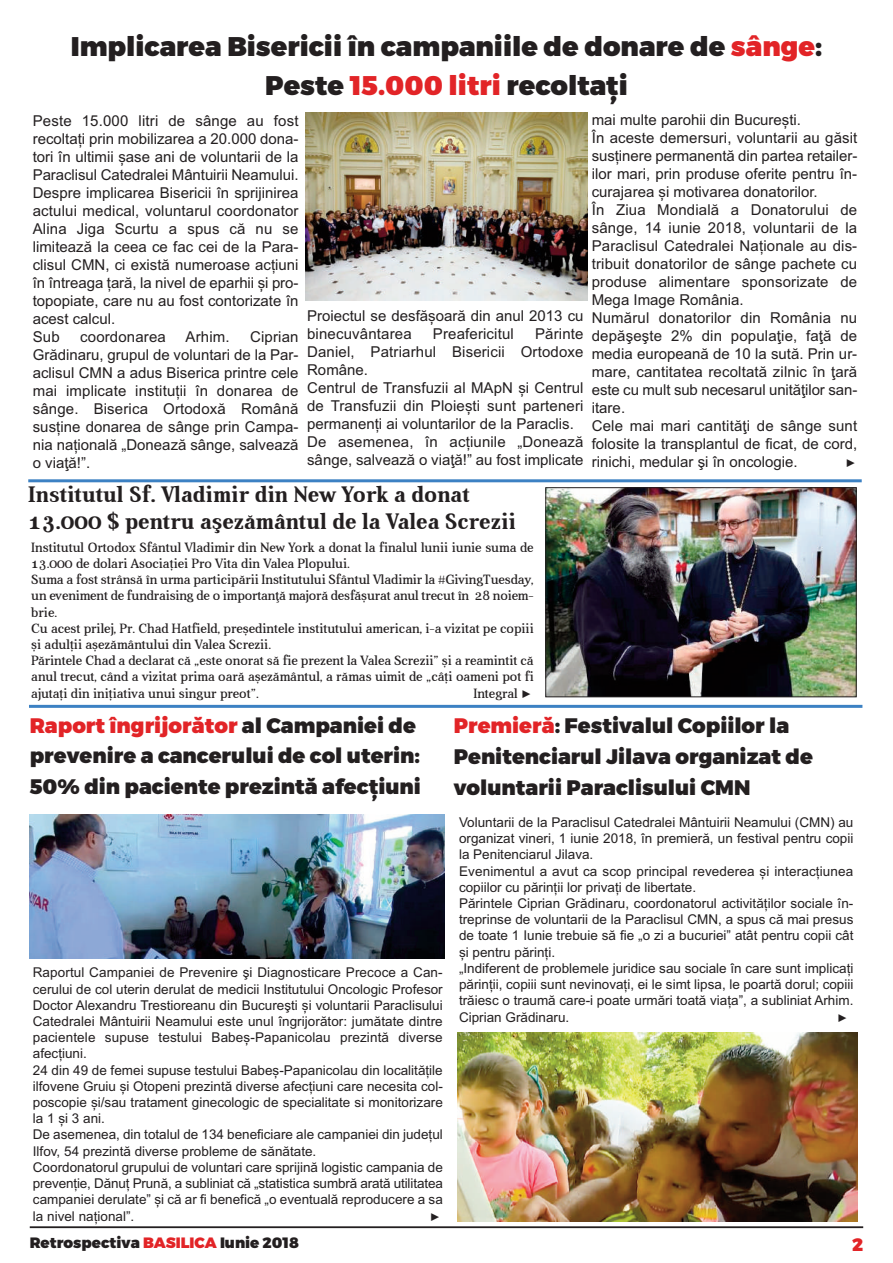
<style>
.page{position:relative;width:893px;height:1263px;background:#fff}
.page>*{position:absolute;margin:0;border:0;box-sizing:border-box;transform-origin:0 0}
.t1{font:27px/39.5px "Trueno Blk";color:#231f20;text-align:center}
.t2{font:700 22.5px/27px "Aver";color:#231f20}
.t3{font:21px/30.8px "Trueno Blk";color:#231f20}
.t4{font:18px "Trueno Blk";color:#e22427}
.t5{font:15px/18px "Arial";color:#231f20}
.t6{font:15px "Trueno Blk";color:#231f20}
.t7{font:13.5px/16.2px "Arial";color:#231f20}
.t8{font:13.5px/16.4px "Aver";color:#231f20}
.t9{font:13.5px "Lucida Sans Unicode";color:#231f20}
.s1{color:#e22427}
.s2{font-family:"Lucida Sans Unicode"}
</style>
<div class="page">
<hr style="left:30px;top:1226px;width:833px;height:2px;background:#231f20">
<hr style="left:28px;top:479px;width:834px;height:3px;background:#3c81c3">
<img style="left:548px;top:489px;width:306px;height:206px">
<div style="left:546px;top:487px;width:310px;height:210px;border:1px solid #231f20"></div>
<hr style="left:29px;top:705px;width:833px;height:3px;background:#3c81c3">
<img style="left:305px;top:112px;width:283px;height:188px">
<img style="left:30px;top:814px;width:415px;height:145px">
<img style="left:457px;top:1032px;width:400px;height:189px">
<h1 class="t1" style="left:71px;top:29px;width:753px">Implicarea Bisericii în campaniile de donare de <span class="s1">sânge</span>:<br>Peste <span class="s1">15.000 litri</span> recoltați</h1>
<p class="t5" style="left:33px;top:112px;width:267px">Peste 15.000 litri de sânge au fost recoltați prin mobilizarea a 20.000 dona&shy;tori în ultimii șase ani de voluntarii de la Paraclisul Catedralei Mântuirii Neamului.<br>Despre implicarea Bisericii în sprijinirea actului medical, voluntarul coordonator Alina Jiga Scurtu a spus că nu se limitează la ceea ce fac cei de la Para&shy;clisul CMN, ci există numeroase acțiuni în întreaga țară, la nivel de eparhii și pro&shy;topopiate, care nu au fost contorizate în acest calcul.<br>Sub</p>
<p class="t5" style="left:592px;top:111px;width:267px">mai multe parohii din București.<br>În aceste demersuri, voluntarii au găsit susținere permanentă din partea retailer&shy;ilor mari, prin produse oferite pentru în&shy;curajarea și motivarea donatorilor.<br>În Ziua Mondială a Donatorului de sânge, 14 iunie 2018, voluntarii de la Paraclisul Catedralei Naționale au dis&shy;tribuit donatorilor de sânge pachete cu produse alimentare sponsorizate de Mega Image România.<br>Numărul donatorilor din România nu depăşeşte 2% din populaţie, faţă de media europeană de 10 la sută. Prin ur&shy;mare, cantitatea recoltată zilnic în ţară este cu mult sub necesarul unităţilor san&shy;itare.<br>Cele mai mari cantităţi de sânge sunt folosite la transplantul de ficat, de cord, rinichi, medular şi în oncologie.</p>
<p class="t5" style="left:307px;top:306px;width:278px">Proiectul se desfășoară din anul 2013 cu binecuvântarea</p>
<p class="t5" style="left:433px;top:324px;width:82px">Preafericitul</p>
<p class="t5" style="left:307px;top:324px;width:278px;text-indent:228px">Părinte<br>Daniel, Patriarhul Bisericii Ortodoxe<br>Române.<br>Centrul de Transfuzii al MApN și Centrul de Transfuzii din Ploiești sunt parteneri permanenți ai voluntarilor de la Paraclis.<br>De asemenea, în acțiunile „Donează sânge, salvează o viaţă!” au fost implicate</p>
<p class="t5" style="left:33px;top:328px;width:267px;text-align:justify;text-indent:217px">Ciprian Grădinaru, grupul de voluntari de la Par&shy;aclisul CMN a adus Biserica printre cele mai implicate instituții în donarea de sânge. Biserica Ortodoxă Română susține donarea de sânge prin Campa&shy;nia națională „Donează sânge, salvează o viaţă!”.</p>
<p class="t5" style="left:80px;top:328px;width:87px">coordonarea</p>
<p class="t5" style="left:186px;top:328px;width:46px">Arhim.</p>
<p class="t9" style="left:845px;top:454px;width:12px">▶</p>
<h2 class="t2" style="left:28px;top:481px;width:489px">Institutul Sf. Vladimir din New York a donat<br>13.000 $ pentru aşezământul de la Valea Screzii</h2>
<p class="t8" style="left:31px;top:539px;width:504px">Institutul Ortodox Sfântul Vladimir din New York a donat la finalul lunii iunie suma de 13.000 de dolari Asociației Pro Vita din Valea Plopului.<br>Suma a fost strânsă în urma participării Institutului Sfântul Vladimir la #GivingTuesday, un eveniment de fundraising de o importanţă majoră desfășurat anul trecut în 28 noiem&shy;brie.<br>Cu acest prilej, Pr. Chad Hatfield, președintele institutului american, i-a vizitat pe copiii și adulții așezământului din Valea Screzii.<br>Părintele Chad a declarat că „este onorat să fie prezent la Valea Screzii” și a reamintit că anul trecut, când a vizitat prima oară așezământul, a rămas uimit de „câți oameni pot fi ajutați din inițiativa unui singur preot”.</p>
<p class="t8" style="left:473px;top:686px;width:60px">Integral <span class="s2">▶</span></p>
<h3 class="t3" style="left:30px;top:711px;width:393px"><span class="s1">Raport îngrijorător</span> al Campaniei de prevenire a cancerului de col uterin:<br>50% din paciente prezintă afecțiuni</h3>
<h3 class="t3" style="left:454px;top:712px;width:361px"><span class="s1">Premieră</span>: Festivalul Copiilor la<br>Penitenciarul Jilava organizat de voluntarii Paraclisului CMN</h3>
<p class="t7" style="left:33px;top:965px;width:412px">Raportul Campaniei de Prevenire şi Diagnosticare Precoce a Can&shy;cerului de col uterin derulat de medicii Institutului Oncologic Profesor Doctor Alexandru Trestioreanu din Bucureşti și voluntarii Paraclisului Catedralei Mântuirii Neamului este unul îngrijorător: jumătate dintre pacientele supuse testului Babeș-Papanicolau prezintă diverse afecțiuni.<br>24 din 49 de femei supuse testului Babeș-Papanicolau din localitățile ilfovene Gruiu și Otopeni prezintă diverse afecțiuni care necesita col&shy;poscopie și/sau tratament ginecologic de specialitate si monitorizare la 1 și 3 ani.<br>De asemenea, din totalul de 134 beneficiare ale campaniei din județul Ilfov, 54 prezintă diverse probleme de sănătate.<br>Coordonatorul grupului de voluntari care sprijină logistic campania de prevenție, Dănuț Prună, a subliniat că „statistica sumbră arată utilitatea campaniei derulate” și că ar fi benefică „o eventuală reproducere a sa la nivel național”.</p>
<p class="t9" style="left:430px;top:1209px;width:12px">▶</p>
<p class="t7" style="left:459px;top:814px;width:396px">Voluntarii de la Paraclisul Catedralei Mântuirii Neamului (CMN) au organizat vineri, 1 iunie 2018, în premieră, un festival pentru copii la Penitenciarul Jilava.<br>Evenimentul a avut ca scop principal revederea și interacțiunea copiilor cu părinții lor privați de libertate.<br>Părintele Ciprian Grădinaru, coordonatorul activităților sociale în&shy;treprinse de voluntarii de la Paraclisul CMN, a spus că mai presus de toate 1 Iunie trebuie să fie „o zi a bucuriei” atât pentru copii cât și pentru părinți.<br>„Indiferent de problemele juridice sau sociale în care sunt implicați părinții, copiii sunt nevinovați, ei le simt lipsa, le poartă dorul; copiii trăiesc o traumă care-i poate urmări toată viața”, a subliniat Arhim.<br>Ciprian Grădinaru.</p>
<p class="t9" style="left:837px;top:1010px;width:12px">▶</p>
<p class="t6" style="left:30px;top:1236px;width:271px">Retrospectiva <span class="s1">BAsIlICA</span> Iunie 2018</p>
<p class="t4" style="left:852px;top:1237px;width:12px">2</p>
</div>
